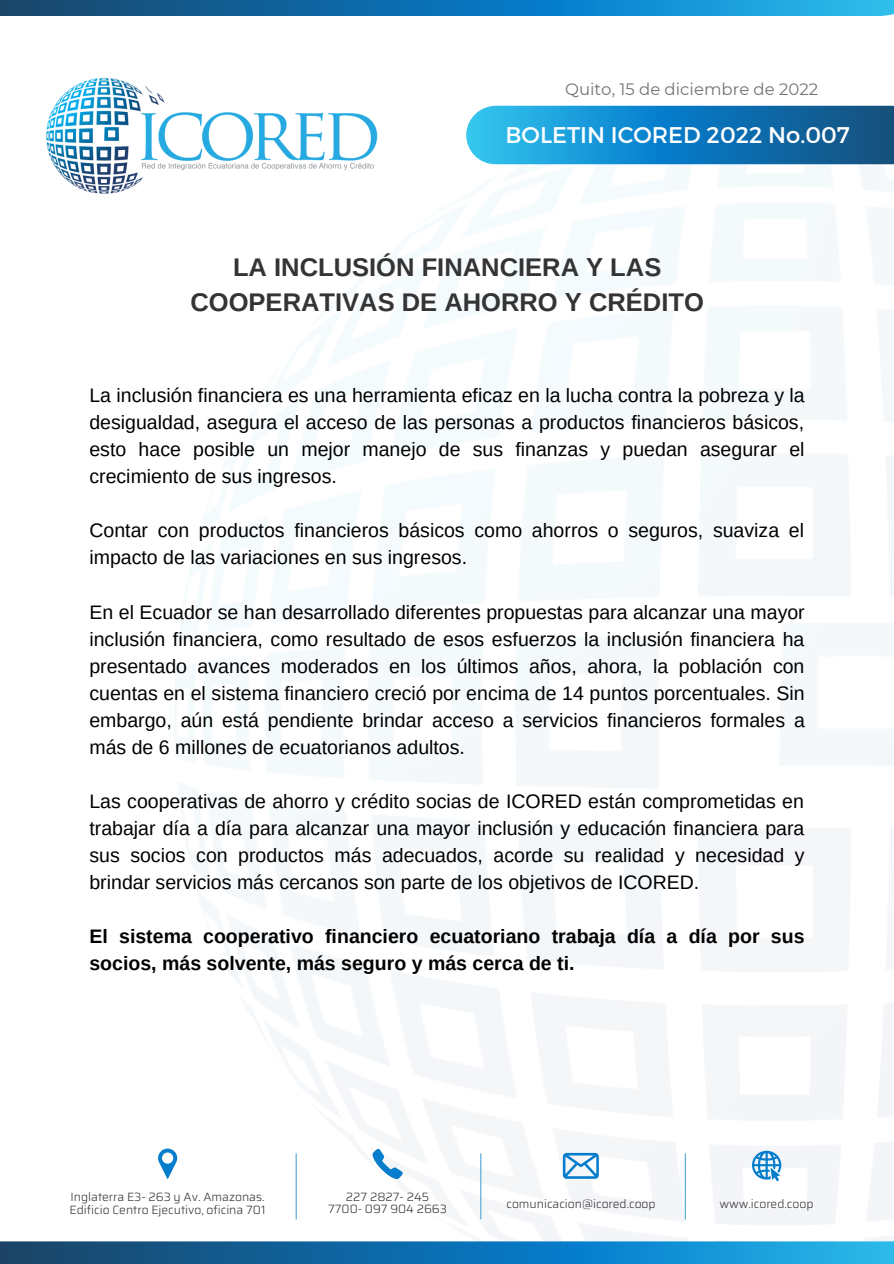
<style>
.page{position:relative;width:894px;height:1264px;background:#fff}
.page>*{position:absolute;margin:0;border:0;box-sizing:border-box;transform-origin:0 0}
.t1{font:700 25.5px/35px "Arimo";color:#343434;text-align:center}
.t2{font:22.65px "Montserrat";color:#fff}
.t3{font:19.5px/27px "Arimo";color:#000;text-align:justify}
.t4{font:700 19.5px/27px "Arimo";color:#000}
.t5{font:16.5px "Montserrat";color:#737373}
.t6{font:300 12px/13px "Saira";color:#343434}
</style>
<div class="page">
<img style="left:167px;top:105px;width:726px;height:1136px">
<svg style="left:0;top:1241px;width:893px;height:22px;background:#1777b1"></svg>
<svg style="left:465px;top:106px;width:428px;height:58px;background:#1983be"></svg>
<img style="left:46px;top:77px;width:376px;height:122px">
<svg style="left:158px;top:1148px;width:19px;height:30px"></svg>
<svg style="left:372px;top:1148px;width:30px;height:30px"></svg>
<svg style="left:751px;top:1150px;width:30px;height:31px"></svg>
<svg style="left:562px;top:1152px;width:36px;height:26px"></svg>
<hr style="left:295px;top:1153px;width:1px;height:65px;background:#4fa6d2">
<hr style="left:480px;top:1153px;width:1px;height:65px;background:#4fa6d2">
<hr style="left:684px;top:1153px;width:1px;height:65px;background:#4fa6d2">
<svg style="left:0;top:0;width:893px;height:16px;background:#1478b3"></svg>
<p class="t5" style="left:565px;top:79px;width:254px">Quito, 15 de diciembre de 2022</p>
<p class="t2" style="left:505px;top:120px;width:345px">BOLETIN ICORED 2022 No.007</p>
<h1 class="t1" style="left:190px;top:249px;width:515px">LA INCLUSIÓN FINANCIERA Y LAS<br>COOPERATIVAS DE AHORRO Y CRÉDITO</h1>
<p class="t3" style="left:89px;top:382px;width:716px">La inclusión financiera es una herramienta eficaz en la lucha contra la pobreza y la desigualdad, asegura el acceso de las personas a productos financieros básicos, esto hace posible un mejor manejo de sus finanzas y puedan asegurar el crecimiento de sus ingresos.</p>
<p class="t3" style="left:89px;top:517px;width:716px">Contar con productos financieros básicos como ahorros o seguros, suaviza el impacto de las variaciones en sus ingresos.</p>
<p class="t3" style="left:89px;top:598px;width:716px">En el Ecuador se han desarrollado diferentes propuestas para alcanzar una mayor inclusión financiera, como resultado de esos esfuerzos la inclusión financiera ha presentado avances moderados en los últimos años, ahora, la población con cuentas en el sistema financiero creció por encima de 14 puntos porcentuales. Sin embargo, aún está pendiente brindar acceso a servicios financieros formales a más de 6 millones de ecuatorianos adultos.</p>
<p class="t3" style="left:89px;top:787px;width:716px">Las cooperativas de ahorro y crédito socias de ICORED están comprometidas en trabajar día a día para alcanzar una mayor inclusión y educación financiera para sus socios con productos más adecuados, acorde su realidad y necesidad y brindar servicios más cercanos son parte de los objetivos de ICORED.</p>
<p class="t4" style="left:89px;top:922px;width:716px">El sistema cooperativo financiero ecuatoriano trabaja día a día por sus socios, más solvente, más seguro y más cerca de ti.</p>
<p class="t6" style="left:70px;top:1190px;width:197px">Inglaterra E3- 263 y Av. Amazonas.<br>Edificio Centro Ejecutivo, oficina 701</p>
<p class="t6" style="left:328px;top:1191px;width:120px;line-height:12px;text-align:center">227 2827- 245<br>7700- 097 904 2663</p>
<p class="t6" style="left:506px;top:1197px;width:151px">comunicacion@icored.coop</p>
<p class="t6" style="left:719px;top:1197px;width:96px">www.icored.coop</p>
</div>
